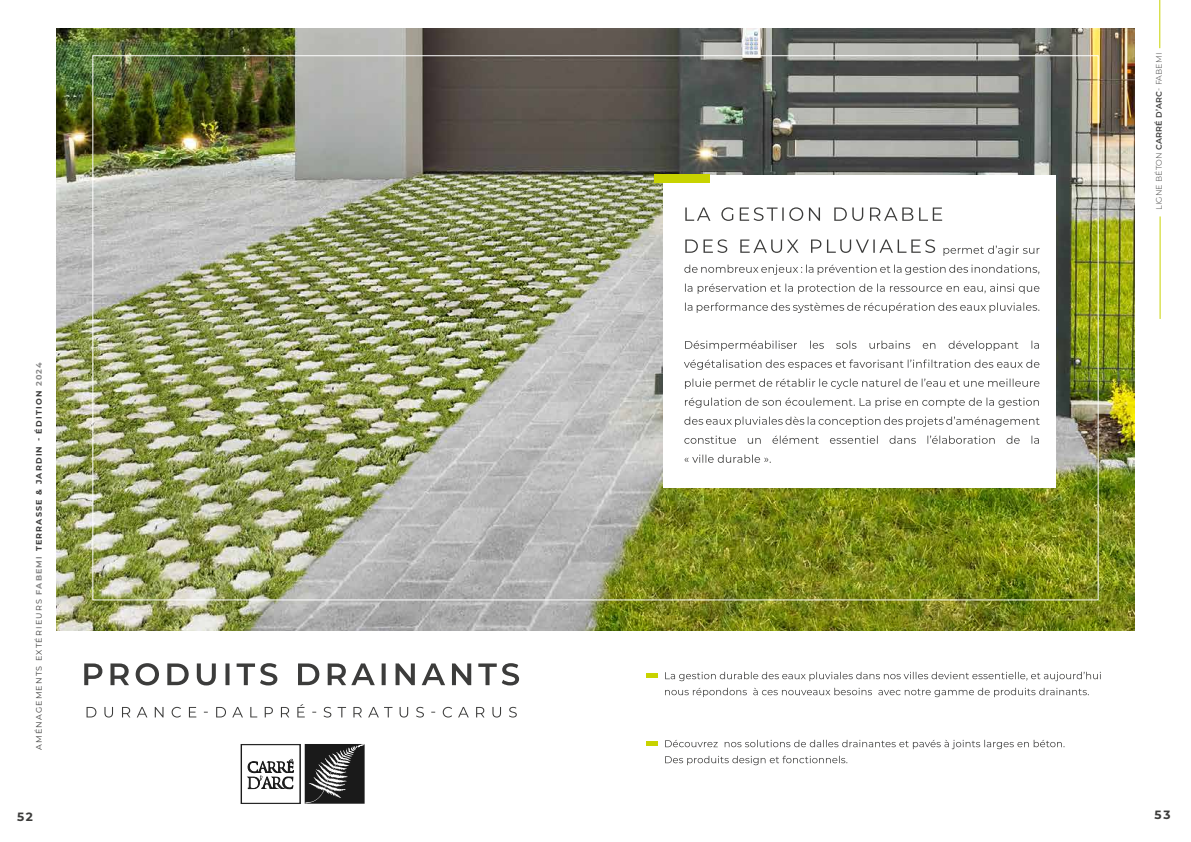
<style>
.page{position:relative;width:1191px;height:842px;background:#fff}
.page>*{position:absolute;margin:0;border:0;box-sizing:border-box;transform-origin:0 0}
.t1{font:700 12px "Montserrat";color:#3c3c3b}
.t2{font:700 8px "Montserrat";letter-spacing:.15em;color:#3c3c3b}
.t3{font:300 8px "Montserrat";letter-spacing:.02em;color:#3c3c3b}
.s1{font-weight:400}
.s2{color:#878787}
.s3{font-weight:600}
</style>
<div class="page">
<hr style="left:1159px;top:0;width:1px;height:48px;background:#c8d300">
<hr style="left:1159px;top:216px;width:1px;height:103px;background:#c8d300">
<img style="left:57px;top:29px;width:1077px;height:602px">
<svg style="left:84px;top:663px;width:435px;height:22px"></svg>
<svg style="left:665px;top:756px;width:182px;height:9px"></svg>
<svg style="left:665px;top:740px;width:399px;height:9px"></svg>
<svg style="left:665px;top:688px;width:423px;height:9px"></svg>
<svg style="left:665px;top:672px;width:435px;height:9px"></svg>
<div style="left:646px;top:741px;width:12px;height:5px;background:#c8d300"></div>
<hr style="left:646px;top:673px;width:12px;height:4px;background:#c8d300">
<svg style="left:240px;top:744px;width:124px;height:60px"></svg>
<svg style="left:87px;top:704px;width:430px;height:13px"></svg>
<div style="left:663px;top:175px;width:392px;height:313px;background:#fff"></div>
<svg style="left:684px;top:455px;width:87px;height:8px"></svg>
<svg style="left:684px;top:436px;width:355px;height:8px"></svg>
<svg style="left:684px;top:417px;width:355px;height:10px"></svg>
<svg style="left:685px;top:398px;width:354px;height:10px"></svg>
<svg style="left:685px;top:379px;width:354px;height:10px"></svg>
<svg style="left:684px;top:360px;width:355px;height:10px"></svg>
<svg style="left:685px;top:341px;width:354px;height:10px"></svg>
<svg style="left:685px;top:303px;width:354px;height:10px"></svg>
<svg style="left:685px;top:284px;width:354px;height:10px"></svg>
<svg style="left:684px;top:265px;width:355px;height:10px"></svg>
<svg style="left:943px;top:246px;width:96px;height:10px"></svg>
<div style="left:654px;top:175px;width:55px;height:8px;background:#c8d300"></div>
<svg style="left:685px;top:239px;width:250px;height:14px"></svg>
<svg style="left:685px;top:207px;width:257px;height:14px"></svg>
<p class="t2" style="left:33px;top:750px;width:389px;rotate:-90deg"><span class="s1">AMÉNAGEMENTS EXTÉRIEURS</span> <span class="s2">FABEMI</span> TERRASSE &amp; JARDIN - ÉDITION <span class="s2">2024</span></p>
<h1 class="t1" style="left:17px;top:808px;width:17px">52</h1>
<p class="t3" style="left:1153px;top:210px;width:159px;rotate:-90deg">LIGNE BÉTON <span class="s3">CARRÉ D’ARC</span>- FABEMI</p>
<h1 class="t1" style="left:1154px;top:806px;width:17px">53</h1>
</div>
